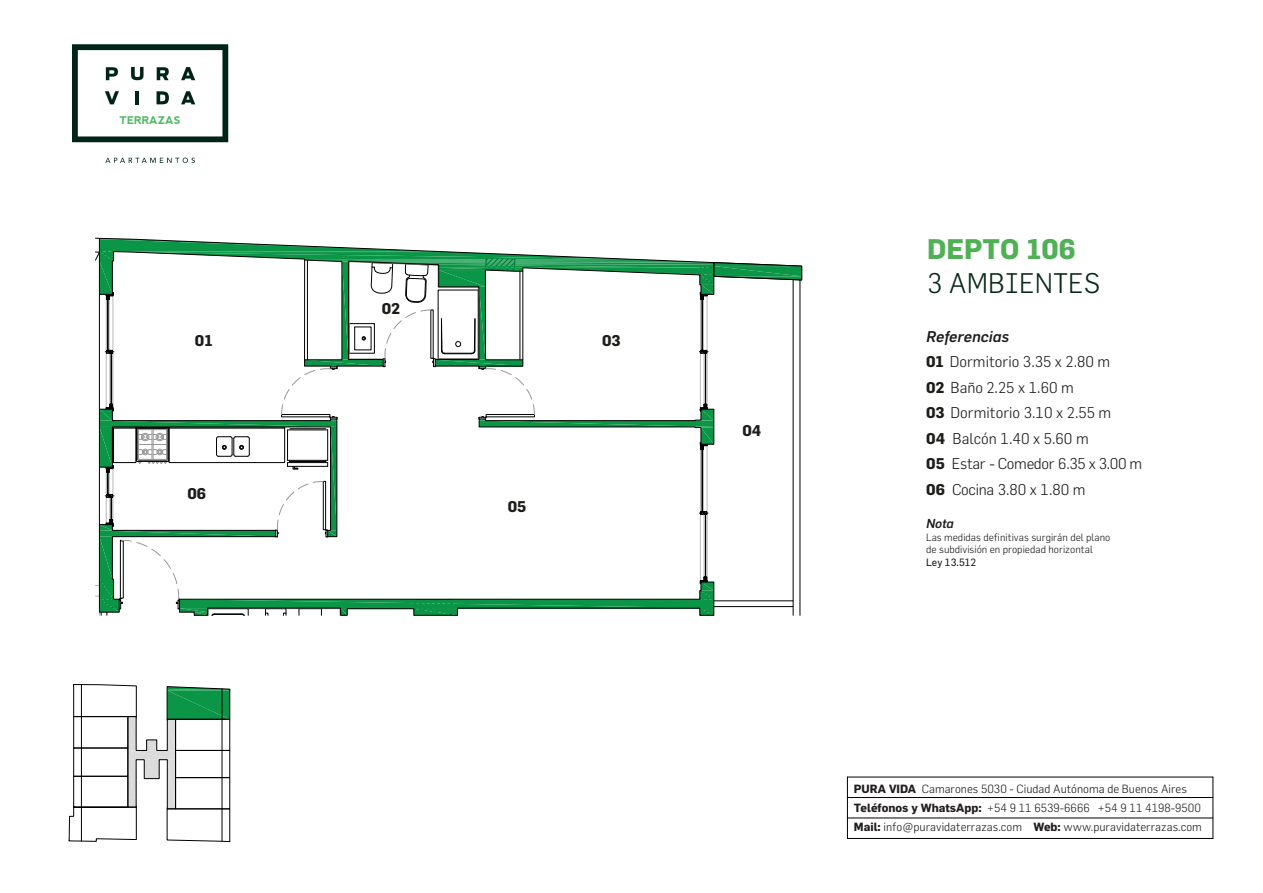
<style>
.page{position:relative;width:1263px;height:893px;background:#fff}
.page>*{position:absolute;margin:0;border:0;box-sizing:border-box;transform-origin:0 0}
.t1{font:300 27.75px "Flama";color:#0a291b}
.t2{font:700 27.75px "Flama";color:#50b055}
.t3{font:300 15.3px/25.5px "Flama";color:#1d1d1b}
.t4{font:700 15.3px "Flama";color:#1d1d1b}
.t5{font:italic 500 12.75px "Flama";color:#1d1d1b}
.t6{font:300 11.7px/19.5px "Flama";color:#231f20}
.t7{font:700 10.65px "nevis";color:#4db963}
.t8{font:300 10.35px/12.5px "Flama";color:#1d1d1b}
.t9{font:10.35px "Flama";color:#1d1d1b}
.s1{font-weight:500;font-style:italic}
.s2{font-weight:700}
</style>
<div class="page">
<svg style="left:105px;top:158px;width:90px;height:5px"></svg>
<svg style="left:72px;top:44px;width:156px;height:98px"></svg>
<hr style="left:847px;top:838px;width:366px;height:1px;background:#000">
<hr style="left:847px;top:818px;width:366px;height:1px;background:#000">
<hr style="left:847px;top:797px;width:366px;height:1px;background:#000">
<hr style="left:847px;top:777px;width:366px;height:1px;background:#000">
<hr style="left:1213px;top:777px;width:1px;height:61px;background:#000">
<hr style="left:847px;top:777px;width:1px;height:61px;background:#000">
<svg style="left:95px;top:238px;width:707px;height:378px"></svg>
<svg style="left:69px;top:684px;width:161px;height:158px"></svg>
<p class="t7" style="left:120px;top:114px;width:63px">TERRAZAS</p>
<h2 class="t4" style="left:195px;top:331px;width:19px">01</h2>
<h2 class="t4" style="left:187px;top:485px;width:20px">06</h2>
<h2 class="t4" style="left:382px;top:300px;width:20px">02</h2>
<h2 class="t4" style="left:508px;top:497px;width:20px">05</h2>
<h2 class="t4" style="left:602px;top:331px;width:20px">03</h2>
<h2 class="t4" style="left:742px;top:421px;width:20px">04</h2>
<h1 class="t2" style="left:927px;top:233px;width:150px">DEPTO 106</h1>
<h1 class="t1" style="left:927px;top:266px;width:175px">3 AMBIENTES</h1>
<h2 class="t3" style="left:926px;top:323px;width:218px"><span class="s1">Referencias<br></span><span class="s2">01</span> Dormitorio 3.35 x 2.80 m<br><span class="s2">02</span> Baño 2.25 x 1.60 m<br><span class="s2">03</span> Dormitorio 3.10 x 2.55 m<br><span class="s2">04</span> Balcón 1.40 x 5.60 m<br><span class="s2">05</span> Estar - Comedor 6.35 x 3.00 m<br><span class="s2">06</span> Cocina 3.80 x 1.80 m</h2>
<p class="t5" style="left:926px;top:516px;width:29px">Nota</p>
<p class="t8" style="left:926px;top:531px;width:186px">Las medidas definitivas surgirán del plano de subdivisión en propiedad horizontal</p>
<p class="t9" style="left:926px;top:556px;width:52px">Ley 13.512</p>
<p class="t6" style="left:854px;top:778px;width:350px"><span class="s2">PURA VIDA</span> Camarones 5030 - Ciudad Autónoma de Buenos Aires<br><span class="s2">Teléfonos y WhatsApp:</span> +54 9 11 6539-6666 +54 9 11 4198-9500<br><span class="s2">Mail:</span> info@puravidaterrazas.com <span class="s2">Web:</span> www.puravidaterrazas.com</p>
</div>
